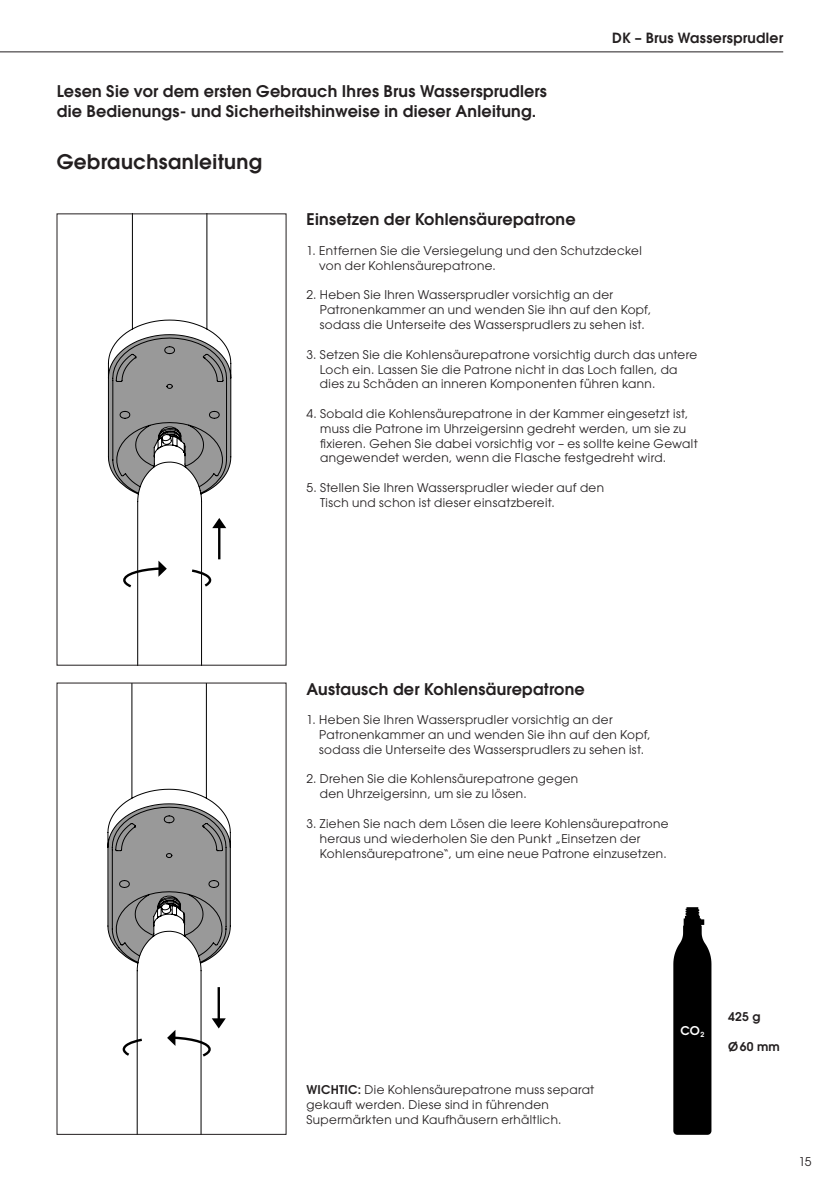
<style>
.page{position:relative;width:840px;height:1191px;background:#fff}
.page>*{position:absolute;margin:0;border:0;box-sizing:border-box;transform-origin:0 0}
.Overskrift{font:600 20px "ITC Avant Garde Std";letter-spacing:.02em;color:#231f20}
.Mellem{font:600 16px/20px "ITC Avant Garde Std";letter-spacing:.015em;color:#231f20}
.t1{font:600 14px "ITC Avant Garde Std";letter-spacing:.02em;color:#231f20}
.Brød{font:12px/14.8px "ITC Avant Garde Std";letter-spacing:.03em;color:#231f20}
.Brød-2{font:600 12px "ITC Avant Garde Std";letter-spacing:.03em;color:#231f20}
.Brød-3{font:600 12px "ITC Avant Garde Std";color:#fff}
.s1{font-weight:600}
</style>
<div class="page">
<hr style="left:0;top:52px;width:782px;height:1px;background:#231f20">
<svg style="left:673px;top:907px;width:38px;height:227px"></svg>
<svg style="left:108px;top:216px;width:123px;height:447px"></svg>
<svg style="left:107px;top:685px;width:123px;height:447px"></svg>
<p class="Mellem" style="left:57px;top:81px;width:491px">Lesen Sie vor dem ersten Gebrauch Ihres Brus Wassersprudlers die Bedienungs- und Sicherheitshinweise in dieser Anleitung.</p>
<p class="Overskrift" style="left:57px;top:149px;width:207px">Gebrauchsanleitung</p>
<p class="t1" style="left:612px;top:28px;width:172px">DK – Brus Wassersprudler</p>
<p class="Mellem" style="left:306px;top:209px;width:270px">Einsetzen der Kohlensäurepatrone</p>
<p class="Brød" style="left:319px;top:243px;width:324px;text-indent:-13px">1. Entfernen Sie die Versiegelung und den Schutzdeckel von der Kohlensäurepatrone.</p>
<p class="Brød" style="left:319px;top:287px;width:333px;text-indent:-13px">2. Heben Sie Ihren Wassersprudler vorsichtig an der<br>Patronenkammer an und wenden Sie ihn auf den Kopf, sodass die Unterseite des Wassersprudlers zu sehen ist.</p>
<p class="Brød" style="left:320px;top:347px;width:378px;text-indent:-13px">3. Setzen Sie die Kohlensäurepatrone vorsichtig durch das untere<br>Loch ein. Lassen Sie die Patrone nicht in das Loch fallen, da dies zu Schäden an inneren Komponenten führen kann.</p>
<p class="Brød" style="left:320px;top:406px;width:379px;text-indent:-14px">4. Sobald die Kohlensäurepatrone in der Kammer eingesetzt ist, muss die Patrone im Uhrzeigersinn gedreht werden, um sie zu fixieren. Gehen Sie dabei vorsichtig vor – es sollte keine Gewalt angewendet werden, wenn die Flasche festgedreht wird.</p>
<p class="Brød" style="left:320px;top:480px;width:285px;text-indent:-14px">5. Stellen Sie Ihren Wassersprudler wieder auf den<br>Tisch und schon ist dieser einsatzbereit.</p>
<p class="Mellem" style="left:306px;top:678px;width:280px">Austausch der Kohlensäurepatrone</p>
<p class="Brød" style="left:319px;top:712px;width:333px;text-indent:-13px">1. Heben Sie Ihren Wassersprudler vorsichtig an der<br>Patronenkammer an und wenden Sie ihn auf den Kopf, sodass die Unterseite des Wassersprudlers zu sehen ist.</p>
<p class="Brød" style="left:319px;top:771px;width:260px;text-indent:-13px">2. Drehen Sie die Kohlensäurepatrone gegen den Uhrzeigersinn, um sie zu lösen.</p>
<p class="Brød" style="left:320px;top:816px;width:350px;text-indent:-13px">3. Ziehen Sie nach dem Lösen die leere Kohlensäurepatrone heraus und wiederholen Sie den Punkt „Einsetzen der<br>Kohlensäurepatrone“, um eine neue Patrone einzusetzen.</p>
<p class="Brød" style="left:306px;top:1082px;width:289px"><span class="s1">WICHTIC:</span> Die Kohlensäurepatrone muss separat gekauft werden. Diese sind in führenden<br>Supermärkten und Kaufhäusern erhältlich.</p>
<p class="Brød-3" style="left:680px;top:1022px;width:26px">CO<sub>2</sub></p>
<p class="Brød-2" style="left:727px;top:1008px;width:34px">425 g</p>
<p class="Brød-2" style="left:727px;top:1038px;width:53px">Ø60 mm</p>
<p class="Brød" style="left:798px;top:1154px;width:14px">15</p>
</div>
